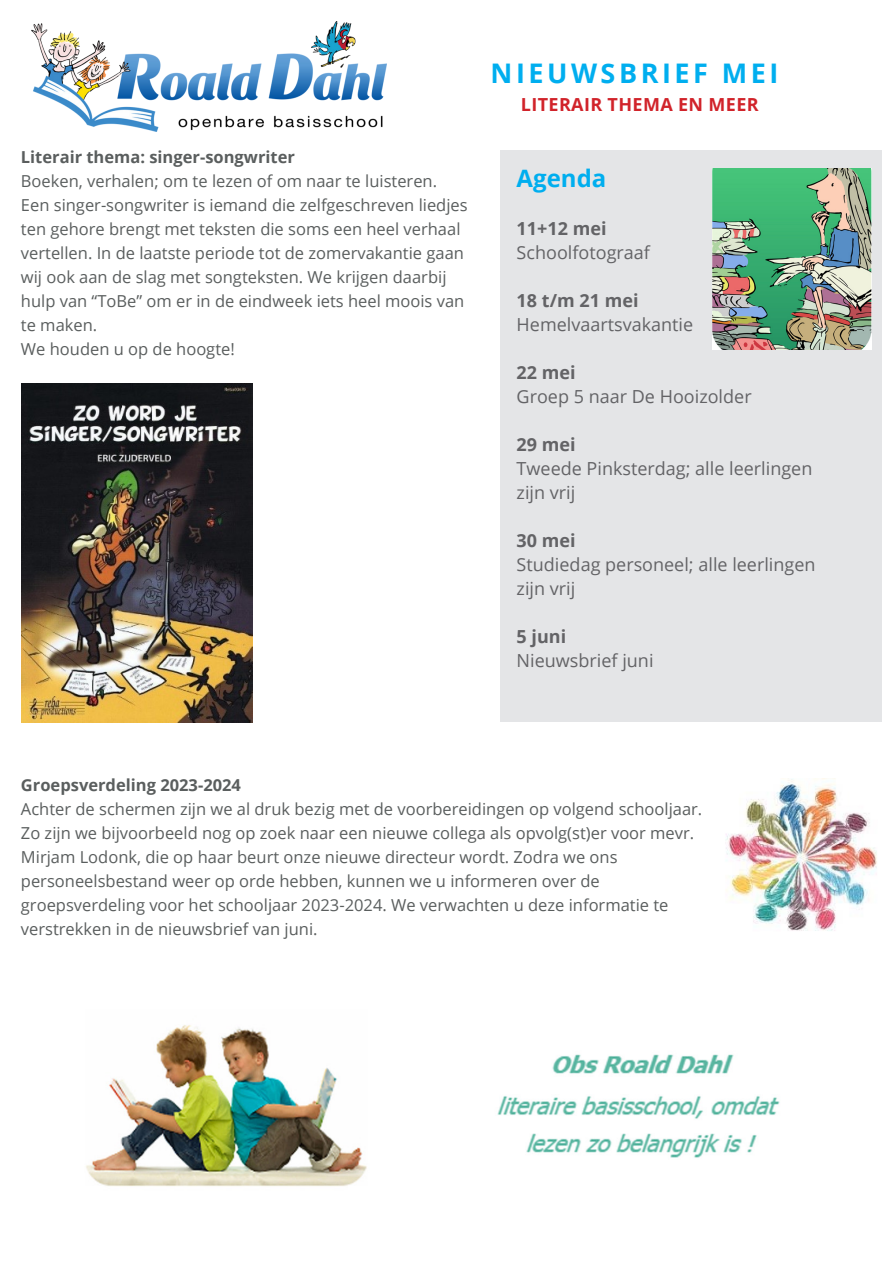
<style>
.page{position:relative;width:893px;height:1263px;background:#fff}
.page>*{position:absolute;margin:0;border:0;box-sizing:border-box;transform-origin:0 0}
.t1{font:700 27px "Open Sans";letter-spacing:.13em;color:#00aeef}
.t2{font:700 24px "Open Sans";color:#00aeef}
.t3{font:18px/24px "Open Sans";color:#636366}
.t4{font:700 18px "Open Sans";letter-spacing:.02em;color:#d1232a}
.t5{font:16.5px/24px "Open Sans";color:#5a5e5e}
.s1{font-weight:700}
</style>
<div class="page">
<div style="left:500px;top:151px;width:382px;height:571px;background:#e4e5e7"></div>
<img style="left:32px;top:21px;width:355px;height:111px">
<img style="left:713px;top:169px;width:158px;height:180px">
<img style="left:86px;top:1025px;width:694px;height:161px">
<img style="left:21px;top:383px;width:231px;height:339px">
<img style="left:726px;top:779px;width:151px;height:152px">
<p class="t5" style="left:21px;top:145px;width:418px"><span class="s1">Literair thema: singer-songwriter<br></span>Boeken, verhalen; om te lezen of om naar te luisteren.</p>
<p class="t5" style="left:21px;top:193px;width:448px">Een singer-songwriter is iemand die zelfgeschreven liedjes ten gehore brengt met teksten die soms een heel verhaal vertellen. In de laatste periode tot de zomervakantie gaan wij ook aan de slag met songteksten. We krijgen daarbij hulp van “ToBe” om er in de eindweek iets heel moois van te maken.</p>
<p class="t5" style="left:21px;top:337px;width:215px">We houden u op de hoogte!</p>
<p class="t1" style="left:491px;top:54px;width:289px">NIEUWSBRIEF MEI</p>
<p class="t4" style="left:521px;top:91px;width:239px">LITERAIR THEMA EN MEER</p>
<p class="t2" style="left:517px;top:161px;width:91px">Agenda</p>
<p class="t3" style="left:517px;top:216px;width:135px"><span class="s1">11+12 mei<br></span>Schoolfotograaf</p>
<p class="t3" style="left:517px;top:288px;width:178px"><span class="s1">18 t/m 21 mei<br></span>Hemelvaartsvakantie</p>
<p class="t3" style="left:517px;top:360px;width:237px"><span class="s1">22 mei<br></span>Groep 5 naar De Hooizolder</p>
<p class="t3" style="left:517px;top:432px;width:297px"><span class="s1">29 mei<br></span>Tweede Pinksterdag; alle leerlingen zijn vrij</p>
<p class="t3" style="left:517px;top:528px;width:300px"><span class="s1">30 mei<br></span>Studiedag personeel; alle leerlingen zijn vrij</p>
<p class="t3" style="left:517px;top:624px;width:138px"><span class="s1">5 juni<br></span>Nieuwsbrief juni</p>
<p class="t5" style="left:21px;top:773px;width:683px"><span class="s1">Groepsverdeling 2023-2024<br></span>Achter de schermen zijn we al druk bezig met de voorbereidingen op volgend schooljaar.<br>Zo zijn we bijvoorbeeld nog op zoek naar een nieuwe collega als opvolg(st)er voor mevr.<br>Mirjam Lodonk, die op haar beurt onze nieuwe directeur wordt. Zodra we ons personeelsbestand weer op orde hebben, kunnen we u informeren over de groepsverdeling voor het schooljaar 2023-2024. We verwachten u deze informatie te verstrekken in de nieuwsbrief van juni.</p>
</div>
